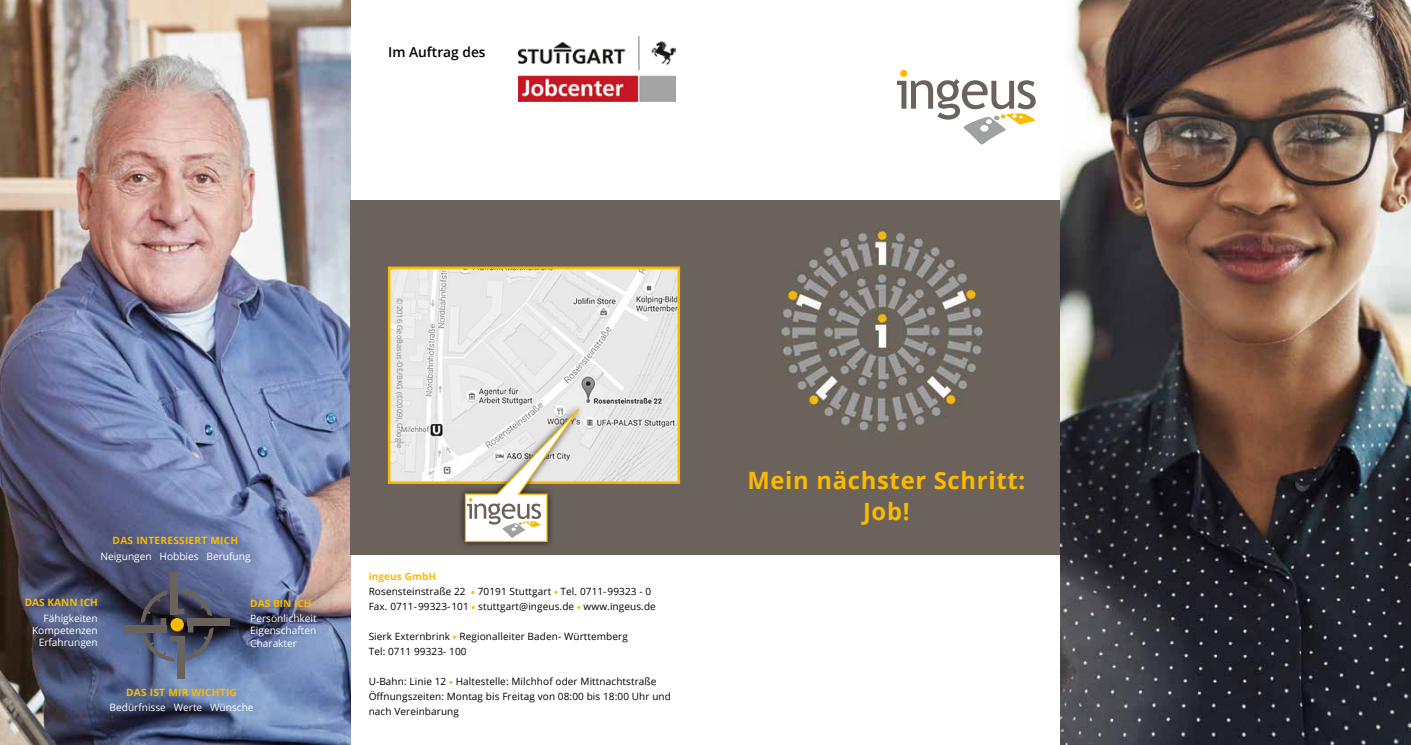
<style>
.page{position:relative;width:1411px;height:745px;background:#fff}
.page>*{position:absolute;margin:0;border:0;box-sizing:border-box;transform-origin:0 0}
.t1{font:700 23.75px/31.2px "Open Sans";letter-spacing:.03em;color:#fbba00;text-align:center}
.t2{font:600 13.75px "Open Sans";color:#000}
.t3{font:10.12px/12.4px "Open Sans";color:#fff;text-align:right}
.t4{font:700 10.12px "Open Sans";letter-spacing:.025em;color:#fbba00}
.t5{font:700 10.12px "Open Sans";color:#fbba00}
.t6{font:10px/15px "Open Sans";letter-spacing:.01em;color:#000}
.t7{font:7.5px "Open Sans";color:#878787}
.s1{font-weight:700;color:#fbba00}
</style>
<div class="page">
<img style="left:1059px;top:0;width:351px;height:744px">
<img style="left:0;top:0;width:351px;height:744px">
<div style="left:351px;top:200px;width:708px;height:354px;background:#6b635b"></div>
<img style="left:781px;top:229px;width:202px;height:205px">
<div style="left:900px;top:70px;width:7px;height:7px;background:#fbba00;border-radius:50%"></div>
<svg style="left:896px;top:79px;width:139px;height:65px"></svg>
<div style="left:188px;top:617px;width:42px;height:7px;background:#6b635b"></div>
<div style="left:124px;top:625px;width:42px;height:7px;background:#6b635b"></div>
<svg style="left:125px;top:572px;width:104px;height:105px;background:#505873"></svg>
<div style="left:170px;top:617px;width:14px;height:14px;background:#fbba00;border-radius:50%"></div>
<img style="left:391px;top:269px;width:286px;height:211px">
<div style="left:388px;top:266px;width:292px;height:217px;border:2px solid #fbba00"></div>
<div style="left:457px;top:402px;width:128px;height:147px;background:#000;opacity:.75"></div>
<svg style="left:464px;top:407px;width:116px;height:135px"></svg>
<img style="left:518px;top:37px;width:157px;height:65px">
<h2 class="t2" style="left:388px;top:42px;width:99px">Im Auftrag des</h2>
<p class="t4" style="left:113px;top:533px;width:127px">DAS INTERESSIERT MICH</p>
<p class="t3" style="left:100px;top:549px;width:152px">Neigungen Hobbies Berufung</p>
<p class="t5" style="left:25px;top:595px;width:75px">DAS KANN ICH</p>
<p class="t3" style="left:32px;top:611px;width:67px">Fähigkeiten<br>Kompetenzen<br>Erfahrungen</p>
<p class="t5" style="left:250px;top:595px;width:63px">DAS BIN ICH</p>
<p class="t3" style="left:250px;top:611px;width:68px;text-align:justify">Persönlichkeit Eigenschaften Charakter</p>
<p class="t4" style="left:126px;top:684px;width:112px">DAS IST MIR WICHTIG</p>
<p class="t3" style="left:110px;top:700px;width:145px">Bedürfnisse Werte Wünsche</p>
<p class="t7" style="left:405px;top:297px;width:152px;rotate:90deg">© 2016 GeoBasus-DE/BKG (©2009), Google</p>
<p class="t6" style="left:369px;top:568px;width:289px"><span class="s1">ingeus GmbH<br></span>Rosensteinstraße 22 <span class="s1">•</span> 70191 Stuttgart <span class="s1">•</span> Tel. 0711-99323 - 0<br>Fax. 0711-99323-101 <span class="s1">•</span> stuttgart@ingeus.de <span class="s1">•</span> www.ingeus.de</p>
<p class="t6" style="left:369px;top:628px;width:261px">Sierk Externbrink <span class="s1">•</span> Regionalleiter Baden- Württemberg<br>Tel: 0711 99323- 100</p>
<p class="t6" style="left:369px;top:673px;width:304px">U-Bahn: Linie 12 <span class="s1">•</span> Haltestelle: Milchhof oder Mittnachtstraße<br>Öffnungszeiten: Montag bis Freitag von 08:00 bis 18:00 Uhr und nach Vereinbarung</p>
<h1 class="t1" style="left:747px;top:463px;width:279px">Mein nächster Schritt:<br>Job!</h1>
</div>
